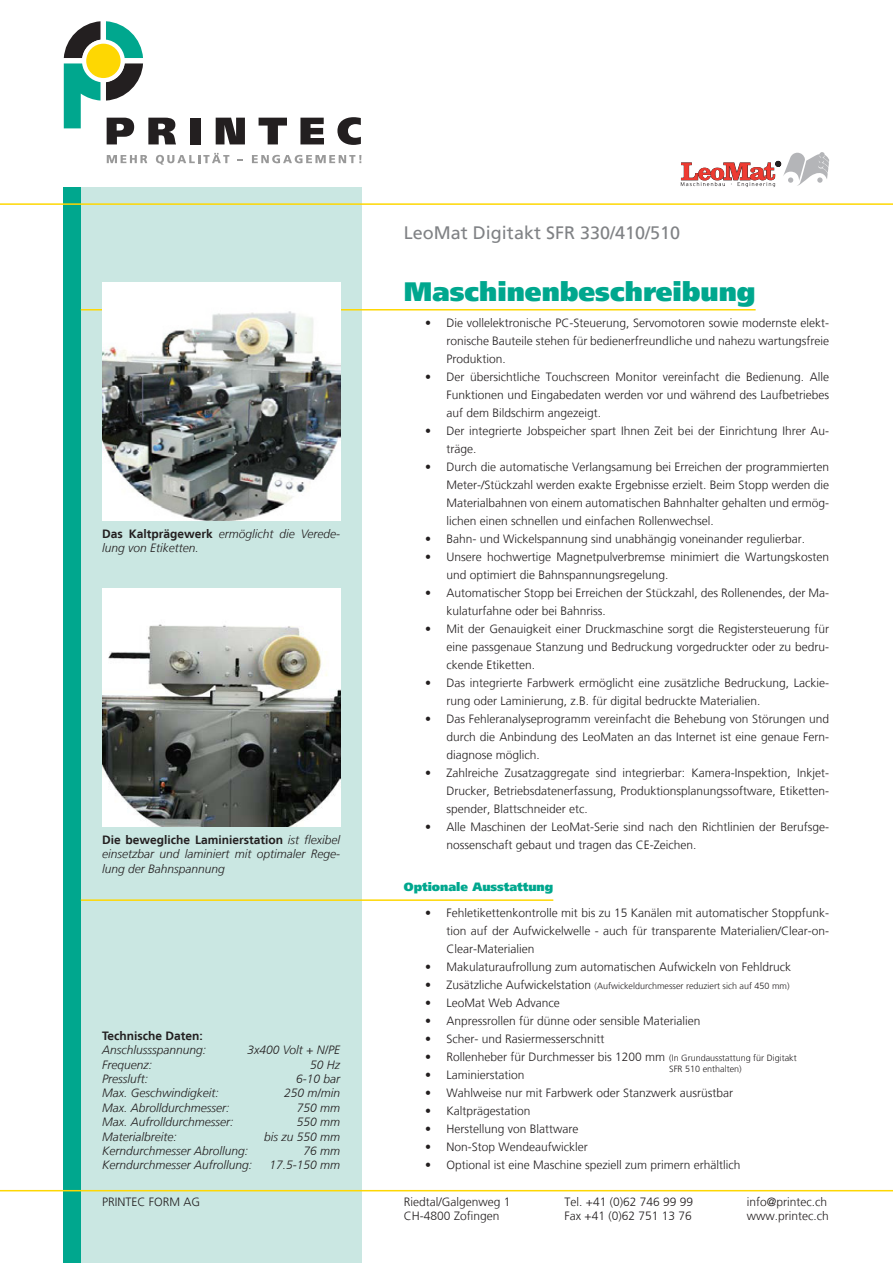
<style>
.page{position:relative;width:893px;height:1263px;background:#fff}
.page>*{position:absolute;margin:0;border:0;box-sizing:border-box;transform-origin:0 0}
.t1{font:900 26.55px "Frutiger LT";color:#00a78e}
.t2{font:18px "Frutiger LT";color:#808285}
.t3{font:300 12px/18px "Frutiger LT";color:#231f20}
.t4{font:italic 300 12px/14.4px "Frutiger LT";color:#231f20}
.t5{font:900 12px "Frutiger LT";color:#00a78e}
.t6{font:700 12px "Frutiger LT";color:#231f20}
.t7{font:300 9px/10.5px "Frutiger LT";color:#231f20}
.s1{font-weight:700;font-style:normal}
.s2{font-size:12px}
</style>
<div class="page">
<div style="left:81px;top:187px;width:280px;height:1076px;background:#cae7e2"></div>
<div style="left:64px;top:187px;width:17px;height:1076px;background:#00a78e"></div>
<hr style="left:0;top:203px;width:893px;height:2px;background:#fed702">
<hr style="left:0;top:1190px;width:893px;height:1px;background:#fed702">
<div style="left:84px;top:42px;width:39px;height:38px;background:#fed702;border-radius:50%"></div>
<div style="left:82px;top:40px;width:43px;height:42px;border:4px solid #fff;border-radius:50%"></div>
<svg style="left:106px;top:21px;width:37px;height:80px"></svg>
<svg style="left:64px;top:21px;width:36px;height:107px"></svg>
<svg style="left:107px;top:118px;width:27px;height:26px"></svg>
<svg style="left:148px;top:118px;width:28px;height:26px"></svg>
<div style="left:190px;top:118px;width:10px;height:26px;background:#231f20"></div>
<svg style="left:216px;top:118px;width:29px;height:26px"></svg>
<svg style="left:259px;top:118px;width:28px;height:26px"></svg>
<svg style="left:300px;top:118px;width:24px;height:26px"></svg>
<svg style="left:337px;top:117px;width:24px;height:28px"></svg>
<svg style="left:107px;top:155px;width:40px;height:8px"></svg>
<svg style="left:156px;top:153px;width:73px;height:12px"></svg>
<svg style="left:237px;top:159px;width:6px;height:2px"></svg>
<svg style="left:252px;top:155px;width:109px;height:8px"></svg>
<svg style="left:681px;top:152px;width:148px;height:35px"></svg>
<hr style="left:81px;top:309px;width:675px;height:1px;background:#fed702">
<img style="left:102px;top:282px;width:238px;height:238px">
<img style="left:102px;top:588px;width:238px;height:238px">
<hr style="left:81px;top:899px;width:472px;height:2px;background:#fed702">
<p class="t4" style="left:102px;top:527px;width:240px"><span class="s1">Das Kaltprägewerk</span> ermöglicht die Verede&shy;lung von Etiketten.</p>
<p class="t4" style="left:102px;top:833px;width:240px;text-align:justify"><span class="s1">Die bewegliche Laminierstation</span> ist flexibel einsetzbar und laminiert mit optimaler Rege&shy;lung der Bahnspannung</p>
<p class="t6" style="left:102px;top:1028px;width:102px">Technische Daten:</p>
<p class="t4" style="left:102px;top:1043px;width:106px">Anschlussspannung:</p>
<p class="t4" style="left:248px;top:1043px;width:94px">3x400 Volt + N/PE</p>
<p class="t4" style="left:102px;top:1057px;width:52px">Frequenz:</p>
<p class="t4" style="left:310px;top:1057px;width:32px">50 Hz</p>
<p class="t4" style="left:102px;top:1072px;width:47px">Pressluft:</p>
<p class="t4" style="left:296px;top:1072px;width:46px">6-10 bar</p>
<p class="t4" style="left:102px;top:1086px;width:118px">Max. Geschwindigkeit:</p>
<p class="t4" style="left:284px;top:1086px;width:58px">250 m/min</p>
<p class="t4" style="left:102px;top:1100px;width:129px">Max. Abrolldurchmesser:</p>
<p class="t4" style="left:297px;top:1100px;width:45px">750 mm</p>
<p class="t4" style="left:102px;top:1115px;width:133px">Max. Aufrolldurchmesser:</p>
<p class="t4" style="left:297px;top:1115px;width:45px">550 mm</p>
<p class="t4" style="left:102px;top:1129px;width:76px">Materialbreite:</p>
<p class="t4" style="left:264px;top:1129px;width:78px">bis zu 550 mm</p>
<p class="t4" style="left:102px;top:1144px;width:148px">Kerndurchmesser Abrollung:</p>
<p class="t4" style="left:303px;top:1144px;width:38px">76 mm</p>
<p class="t4" style="left:102px;top:1158px;width:152px">Kerndurchmesser Aufrollung:</p>
<p class="t4" style="left:269px;top:1158px;width:72px">17.5-150 mm</p>
<h2 class="t2" style="left:404px;top:222px;width:278px">LeoMat Digitakt SFR 330/410/510</h2>
<h1 class="t1" style="left:404px;top:275px;width:353px">Maschinenbeschreibung</h1>
<p class="t3" style="left:446px;top:314px;width:384px;text-align:justify;text-indent:-21px">• Die vollelektronische PC-Steuerung, Servomotoren sowie modernste elekt&shy;ronische Bauteile stehen für bedienerfreundliche und nahezu wartungsfreie Produktion.</p>
<p class="t3" style="left:446px;top:368px;width:384px;text-align:justify;text-indent:-21px">• Der übersichtliche Touchscreen Monitor vereinfacht die Bedienung. Alle Funktionen und Eingabedaten werden vor und während des Laufbetriebes auf dem Bildschirm angezeigt.</p>
<p class="t3" style="left:446px;top:422px;width:384px;text-indent:-21px">• Der integrierte Jobspeicher spart Ihnen Zeit bei der Einrichtung Ihrer Au&shy;träge.</p>
<p class="t3" style="left:446px;top:458px;width:384px;text-align:justify;text-indent:-21px">• Durch die automatische Verlangsamung bei Erreichen der programmierten Meter-/Stückzahl werden exakte Ergebnisse erzielt. Beim Stopp werden die Materialbahnen von einem automatischen Bahnhalter gehalten und ermög&shy;lichen einen schnellen und einfachen Rollenwechsel.</p>
<p class="t3" style="left:425px;top:530px;width:382px">• Bahn- und Wickelspannung sind unabhängig voneinander regulierbar.</p>
<p class="t3" style="left:446px;top:548px;width:384px;text-indent:-21px">• Unsere hochwertige Magnetpulverbremse minimiert die Wartungskosten und optimiert die Bahnspannungsregelung.</p>
<p class="t3" style="left:446px;top:584px;width:384px;text-indent:-21px">• Automatischer Stopp bei Erreichen der Stückzahl, des Rollenendes, der Ma&shy;kulaturfahne oder bei Bahnriss.</p>
<p class="t3" style="left:446px;top:620px;width:384px;text-align:justify;text-indent:-21px">• Mit der Genauigkeit einer Druckmaschine sorgt die Registersteuerung für eine passgenaue Stanzung und Bedruckung vorgedruckter oder zu bedru&shy;ckende Etiketten.</p>
<p class="t3" style="left:446px;top:674px;width:384px;text-indent:-21px">• Das integrierte Farbwerk ermöglicht eine zusätzliche Bedruckung, Lackie&shy;rung oder Laminierung, z.B. für digital bedruckte Materialien.</p>
<p class="t3" style="left:446px;top:710px;width:384px;text-align:justify;text-indent:-21px">• Das Fehleranalyseprogramm vereinfacht die Behebung von Störungen und durch die Anbindung des LeoMaten an das Internet ist eine genaue Fern&shy;diagnose möglich.</p>
<p class="t3" style="left:446px;top:764px;width:384px;text-align:justify;text-indent:-21px">• Zahlreiche Zusatzaggregate sind integrierbar: Kamera-Inspektion, Inkjet-Drucker, Betriebsdatenerfassung, Produktionsplanungssoftware, Etiketten&shy;spender, Blattschneider etc.</p>
<p class="t3" style="left:446px;top:818px;width:384px;text-indent:-21px">• Alle Maschinen der LeoMat-Serie sind nach den Richtlinien der Berufsge&shy;nossenschaft gebaut und tragen das CE-Zeichen.</p>
<p class="t5" style="left:404px;top:879px;width:151px">Optionale Ausstattung</p>
<p class="t3" style="left:446px;top:904px;width:384px;text-align:justify;text-indent:-21px">• Fehletikettenkontrolle mit bis zu 15 Kanälen mit automatischer Stoppfunk&shy;tion auf der Aufwickelwelle - auch für transparente Materialien/Clear-on-Clear-Materialien</p>
<p class="t3" style="left:425px;top:958px;width:367px">• Makulaturaufrollung zum automatischen Aufwickeln von Fehldruck</p>
<p class="t7" style="left:425px;top:981px;width:366px"><span class="s2">• Zusätzliche Aufwickelstation</span> (Aufwickeldurchmesser reduziert sich auf 450 mm)</p>
<p class="t3" style="left:425px;top:994px;width:136px">• LeoMat Web Advance</p>
<p class="t3" style="left:425px;top:1012px;width:277px">• Anpressrollen für dünne oder sensible Materialien</p>
<p class="t3" style="left:425px;top:1030px;width:181px">• Scher- und Rasiermesserschnitt</p>
<p class="t3" style="left:425px;top:1048px;width:241px">• Rollenheber für Durchmesser bis 1200 mm</p>
<p class="t3" style="left:425px;top:1066px;width:101px">• Laminierstation</p>
<p class="t3" style="left:425px;top:1084px;width:309px">• Wahlweise nur mit Farbwerk oder Stanzwerk ausrüstbar</p>
<p class="t3" style="left:425px;top:1102px;width:107px">• Kaltprägestation</p>
<p class="t3" style="left:425px;top:1120px;width:155px">• Herstellung von Blattware</p>
<p class="t3" style="left:425px;top:1138px;width:164px">• Non-Stop Wendeaufwickler</p>
<p class="t3" style="left:425px;top:1156px;width:317px">• Optional ist eine Maschine speziell zum primern erhältlich</p>
<p class="t7" style="left:669px;top:1053px;width:129px">(In Grundausstattung für Digitakt<br>SFR 510 enthalten)</p>
<p class="t3" style="left:102px;top:1193px;width:100px">PRINTEC FORM AG</p>
<p class="t3" style="left:404px;top:1195px;width:108px;line-height:14.4px">Riedtal/Galgenweg 1<br>CH-4800 Zofingen</p>
<p class="t3" style="left:747px;top:1195px;width:84px;line-height:14.4px">info@printec.ch www.printec.ch</p>
<p class="t3" style="left:565px;top:1195px;width:130px;line-height:14.4px">Tel. +41 (0)62 746 99 99<br>Fax +41 (0)62 751 13 76</p>
</div>
